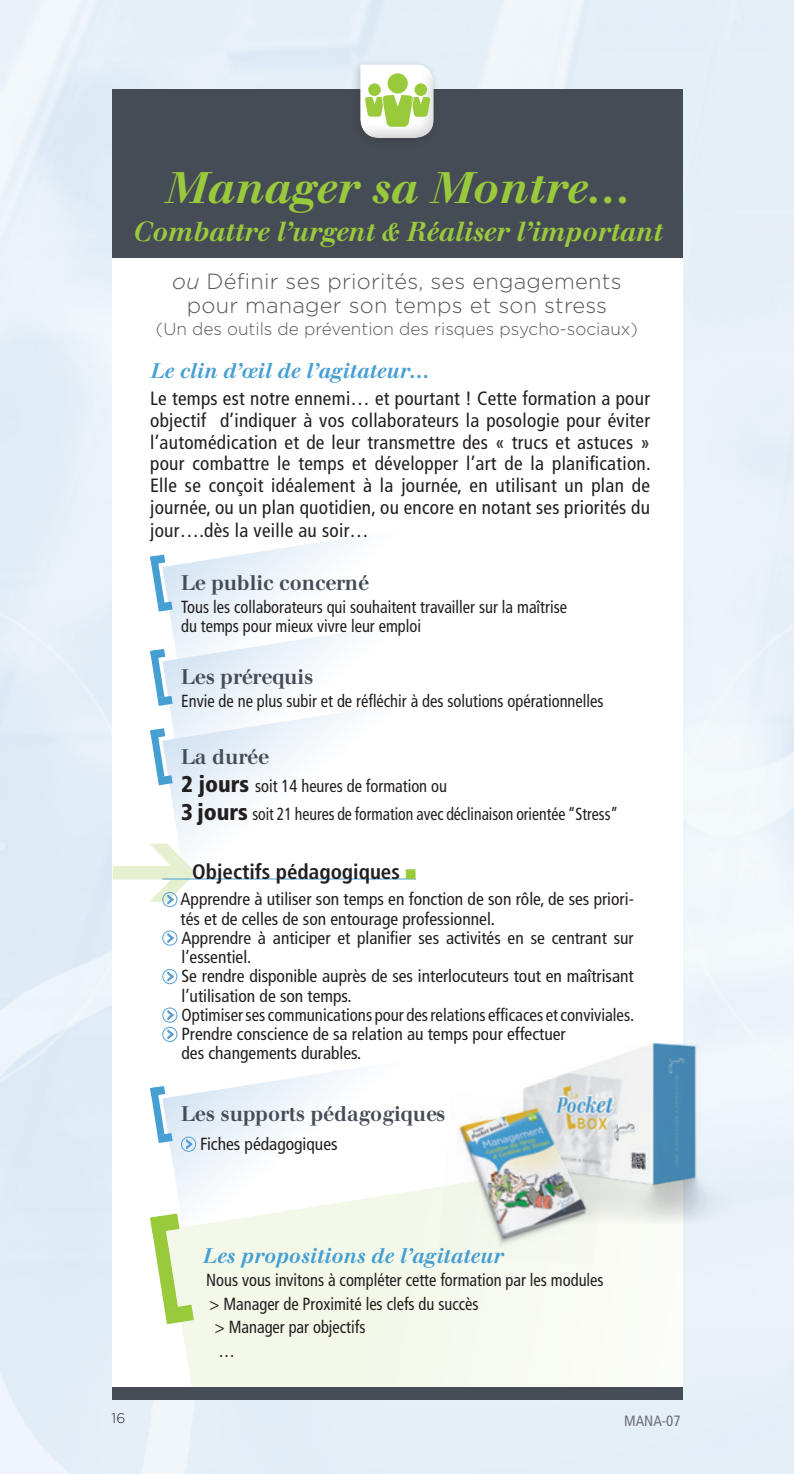
<style>
.page{position:relative;width:794px;height:1474px;background:#fff}
.page>*{position:absolute;margin:0;border:0;box-sizing:border-box;transform-origin:0 0}
.t1{font:italic 500 43.75px "Walbaum";color:#99ca3b}
.t2{font:italic 500 27.12px "Walbaum";letter-spacing:-.01em;color:#99ca3b;scale:.96 1}
.t3{font:300 21.88px/24.5px "Gotham";letter-spacing:.01em;color:#57585a;text-align:center}
.t4{font:500 21px "Walbaum";color:#464c56;scale:.95 1}
.t5{font:italic 500 21px "Walbaum";color:#459fd3;scale:.95 1}
.t6{font:700 condensed 21px "Frutiger";color:#231f20}
.t7{font:condensed 19.25px/22.1px "Frutiger";letter-spacing:.015em;color:#231f20;text-align:justify}
.t8{font:condensed 17.5px/19.2px "Frutiger";color:#231f20}
.t9{font:condensed 17.5px/19.2px "Frutiger";color:#231f20;scale:.94 1}
.t10{font:300 17.5px "Gotham";color:#57585a}
.t11{font:condensed 14.88px "Frutiger";color:#6c6d70}
.t12{font:300 14px "Gotham";color:#231f20}
.s1{font-style:italic}
.s2{font-weight:900;font-size:22.75px}
.s3{color:#99ca3b}
</style>
<div class="page">
<img style="left:0;top:0;width:794px;height:1473px">
<div style="left:112px;top:96px;width:570px;height:1295px;background:#fff"></div>
<div style="left:112px;top:89px;width:570px;height:169px;background:#464c56"></div>
<svg style="left:162px;top:538px;width:189px;height:75px"></svg>
<svg style="left:150px;top:554px;width:23px;height:57px"></svg>
<svg style="left:170px;top:613px;width:181px;height:79px;fill:#f1f6fb"></svg>
<svg style="left:150px;top:649px;width:23px;height:57px"></svg>
<svg style="left:162px;top:692px;width:189px;height:151px"></svg>
<svg style="left:150px;top:728px;width:23px;height:57px"></svg>
<svg style="left:169px;top:1069px;width:182px;height:79px"></svg>
<svg style="left:150px;top:1086px;width:23px;height:57px"></svg>
<svg style="left:186px;top:1139px;width:6px;height:9px"></svg>
<div style="left:181px;top:1136px;width:15px;height:15px;border:1px solid #56a0d5;border-radius:50%"></div>
<div style="left:350px;top:58px;width:90px;height:90px;background:#231f20;opacity:.2"></div>
<div style="left:360px;top:63px;width:77px;height:77px;background:#231f20;opacity:.2"></div>
<svg style="left:360px;top:64px;width:74px;height:74px"></svg>
<hr style="left:162px;top:878px;width:254px;height:1px;background:#459fd3">
<svg style="left:113px;top:843px;width:83px;height:61px"></svg>
<div style="left:162px;top:892px;width:15px;height:15px;border:1px solid #56a0d5;border-radius:50%"></div>
<svg style="left:168px;top:933px;width:6px;height:9px"></svg>
<div style="left:162px;top:930px;width:15px;height:15px;border:1px solid #56a0d5;border-radius:50%"></div>
<svg style="left:168px;top:971px;width:6px;height:10px"></svg>
<div style="left:162px;top:969px;width:15px;height:15px;border:1px solid #56a0d5;border-radius:50%"></div>
<svg style="left:168px;top:1010px;width:6px;height:9px"></svg>
<div style="left:162px;top:1007px;width:15px;height:15px;border:1px solid #56a0d5;border-radius:50%"></div>
<svg style="left:168px;top:1029px;width:6px;height:10px"></svg>
<div style="left:162px;top:1026px;width:15px;height:15px;border:1px solid #56a0d5;border-radius:50%"></div>
<svg style="left:167px;top:1148px;width:517px;height:243px;fill:#f5f9ee"></svg>
<svg style="left:150px;top:1213px;width:44px;height:111px"></svg>
<div style="left:112px;top:1386px;width:570px;height:13px;background:#464c56"></div>
<img style="left:607px;top:1013px;width:143px;height:214px">
<img style="left:523px;top:1043px;width:171px;height:141px">
<img style="left:438px;top:1093px;width:169px;height:172px">
<img style="left:461px;top:1108px;width:124px;height:129px">
<h1 class="t1" style="left:164px;top:162px;width:467px">Manager sa Montre…</h1>
<h2 class="t2" style="left:132px;top:216px;width:553px">Combattre l’urgent &amp; Réaliser l’important</h2>
<p class="t3" style="left:172px;top:268px;width:451px"><span class="s1">ou</span> Définir ses priorités, ses engagements pour manager son temps et son stress</p>
<p class="t10" style="left:156px;top:317px;width:483px">(Un des outils de prévention des risques psycho-sociaux)</p>
<p class="t5" style="left:150px;top:358px;width:295px">Le clin d’œil de l’agitateur…</p>
<p class="t7" style="left:150px;top:387px;width:502px">Le temps est notre ennemi… et pourtant ! Cette formation a pour objectif d’indiquer à vos collaborateurs la posologie pour éviter l’automédication et de leur transmettre des « trucs et astuces » pour combattre le temps et développer l’art de la planification.<br>Elle se conçoit idéalement à la journée, en utilisant un plan de journée, ou un plan quotidien, ou encore en notant ses priorités du jour….dès la veille au soir…</p>
<p class="t4" style="left:181px;top:571px;width:199px">Le public concerné</p>
<p class="t9" style="left:181px;top:597px;width:412px">Tous les collaborateurs qui souhaitent travailler sur la maîtrise du temps pour mieux vivre leur emploi</p>
<p class="t4" style="left:181px;top:665px;width:141px">Les prérequis</p>
<p class="t9" style="left:181px;top:691px;width:451px">Envie de ne plus subir et de réfléchir à des solutions opérationnelles</p>
<p class="t4" style="left:181px;top:744px;width:94px">La durée</p>
<p class="t9" style="left:181px;top:772px;width:467px;line-height:28.2px"><span class="s2">2 jours</span> soit 14 heures de formation ou<br><span class="s2">3 jours</span> soit 21 heures de formation avec déclinaison orientée “Stress”</p>
<p class="t6" style="left:192px;top:858px;width:225px">Objectifs pédagogiques <span class="s3">■</span></p>
<p class="t8" style="left:180px;top:889px;width:455px">Apprendre à utiliser son temps en fonction de son rôle, de ses priori&shy;tés et de celles de son entourage professionnel.<br>Apprendre à anticiper et planifier ses activités en se centrant sur l’essentiel.<br>Se rendre disponible auprès de ses interlocuteurs tout en maîtrisant l’utilisation de son temps.<br>Optimiser ses communications pour des relations efficaces et conviviales.<br>Prendre conscience de sa relation au temps pour effectuer<br>des changements durables.</p>
<p class="t4" style="left:181px;top:1102px;width:280px">Les supports pédagogiques</p>
<p class="t8" style="left:200px;top:1134px;width:139px">Fiches pédagogiques</p>
<p class="t5" style="left:203px;top:1243px;width:317px">Les propositions de l’agitateur</p>
<p class="t9" style="left:206px;top:1270px;width:424px">Nous vous invitons à compléter cette formation par les modules</p>
<p class="t9" style="left:210px;top:1293px;width:288px">&gt; Manager de Proximité les clefs du succès</p>
<p class="t9" style="left:215px;top:1317px;width:162px">&gt; Manager par objectifs</p>
<p class="t9" style="left:218px;top:1340px;width:19px">…</p>
<p class="t12" style="left:112px;top:1409px;width:15px">16</p>
<p class="t11" style="left:624px;top:1411px;width:58px">MANA-07</p>
</div>
